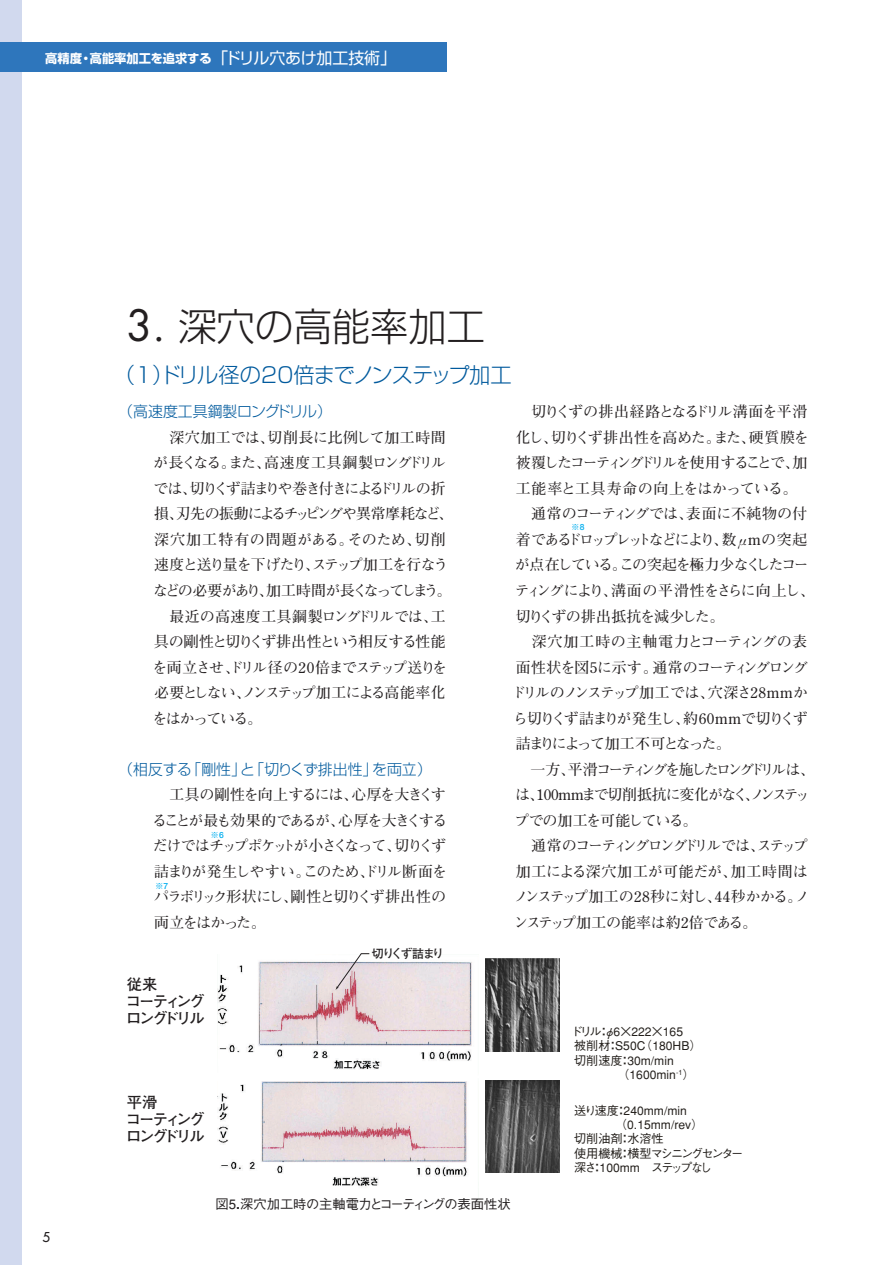
<style>
.page{position:relative;width:896px;height:1265px;background:#fff}
.page>*{position:absolute;margin:0;border:0;box-sizing:border-box;transform-origin:0 0}
.t1{font:300 38.25px "Shin Go";color:#231f20}
.t2{font:300 21.3px "Shin Go";letter-spacing:-.035em;color:#015a9d}
.t3{font:700 15.3px/17.2px "Futo Go B101";letter-spacing:-.16em;color:#231f20}
.t4{font:700 14.85px/25.5px "Futo Min A101";letter-spacing:-.075em;color:#231f20;text-align:justify}
.t5{font:700 14.85px "Futo Min A101";letter-spacing:-.14em;color:#231f20}
.t6{font:700 14.85px "Futo Min A101";letter-spacing:-.095em;color:#231f20}
.t7{font:700 14.85px "Futo Min A101";letter-spacing:-.015em;color:#231f20}
.t8{font:300 14.85px "Shin Go";color:#015a9d}
.t9{font:700 14.85px "Futo Min A101";letter-spacing:-.135em;color:#231f20}
.t10{font:700 14.85px "Futo Min A101";letter-spacing:-.13em;color:#231f20}
.t11{font:700 14.85px "Futo Min A101";letter-spacing:-.18em;color:#231f20}
.t12{font:700 14.85px "Futo Min A101";letter-spacing:-.15em;color:#231f20}
.t13{font:700 14.85px "Futo Min A101";letter-spacing:.065em;color:#231f20}
.t14{font:700 14.85px "Futo Min A101";color:#231f20}
.t15{font:700 14.85px "Futo Min A101";letter-spacing:-.02em;color:#231f20}
.t16{font:700 14.85px "Futo Min A101";letter-spacing:.02em;color:#231f20}
.t17{font:700 14.85px "Futo Min A101";letter-spacing:.04em;color:#231f20}
.t18{font:700 14.85px "Futo Min A101";letter-spacing:-.01em;color:#231f20}
.t19{font:700 14.85px "Futo Min A101";letter-spacing:.035em;color:#231f20}
.t20{font:700 14.85px "Futo Min A101";letter-spacing:-.12em;color:#231f20}
.t21{font:700 14.85px "Futo Min A101";letter-spacing:-.1em;color:#231f20}
.t22{font:13.35px "Gothic BBB Medium 83 pv RKSJ H";letter-spacing:-.02em;color:#231f20}
.t23{font:13.35px "Futura";color:#231f20}
.t24{font:12.15px/14.4px "Gothic BBB Medium 83 pv RKSJ H";color:#221e1a}
.t25{font:700 12.15px "Shin Go";color:#fff}
.t26{font:12.15px "Gothic BBB Medium 83 pv RKSJ H";letter-spacing:-.16em;color:#221e1a}
.t27{font:12.15px "Gothic BBB Medium 83 pv RKSJ H";letter-spacing:-.125em;color:#221e1a}
.t28{font:700 12px "Futo Go B101";letter-spacing:-.18em;color:#231f20}
.t29{font:700 8.55px "Futo Go B101";color:#00aeef}
.s1{font-weight:400;font-size:15.9px}
.s2{font-family:"Futura";font-weight:400;font-size:42.15px}
</style>
<div class="page">
<div style="left:0;top:0;width:21px;height:1264px;background:#d1d9ee"></div>
<div style="left:0;top:43px;width:446px;height:29px;background:#2e76bc"></div>
<img style="left:218px;top:961px;width:254px;height:226px">
<img style="left:486px;top:958px;width:73px;height:93px">
<img style="left:486px;top:1080px;width:74px;height:92px">
<svg style="left:335px;top:953px;width:35px;height:37px"></svg>
<p class="t25" style="left:45px;top:50px;width:353px">高精度・高能率加工を追求する<span class="s1">「ドリル穴あけ加工技術」</span></p>
<h1 class="t1" style="left:126px;top:302px;width:360px"><span class="s2">3.</span> 深穴の高能率加工</h1>
<h2 class="t2" style="left:114px;top:361px;width:399px">（1）ドリル径の20倍までノンステップ加工</h2>
<p class="t8" style="left:118px;top:402px;width:215px">（高速度工具鋼製ロングドリル）</p>
<p class="t17" style="left:169px;top:428px;width:278px">深穴加工では、切削長に比例して加工時間</p>
<p class="t4" style="left:153px;top:450px;width:294px">が長くなる。また、高速度工具鋼製ロングドリル</p>
<p class="t9" style="left:154px;top:479px;width:293px">では、切りくず詰まりや巻き付きによるドリルの折</p>
<p class="t4" style="left:154px;top:501px;width:300px">損、刃先の振動によるチッピングや異常摩耗など、</p>
<p class="t13" style="left:154px;top:530px;width:293px">深穴加工特有の問題がある。そのため、切削</p>
<p class="t4" style="left:154px;top:552px;width:295px">速度と送り量を下げたり、ステップ加工を行なう</p>
<p class="t10" style="left:153px;top:581px;width:300px">などの必要があり、加工時間が長くなってしまう。</p>
<p class="t14" style="left:169px;top:606px;width:278px">最近の高速度工具鋼製ロングドリルでは、工</p>
<p class="t4" style="left:154px;top:629px;width:293px">具の剛性と切りくず排出性という相反する性能</p>
<p class="t6" style="left:152px;top:657px;width:296px">を両立させ、ドリル径の20倍までステップ送りを</p>
<p class="t6" style="left:154px;top:683px;width:293px">必要としない、ノンステップ加工による高能率化</p>
<p class="t21" style="left:152px;top:708px;width:111px">をはかっている。</p>
<p class="t8" style="left:118px;top:759px;width:315px">（相反する「剛性」と「切りくず排出性」を両立）</p>
<p class="t4" style="left:152px;top:782px;width:297px;text-indent:17px">工具の剛性を向上するには、心厚を大きくすることが最も効果的であるが、心厚を大きくするだけではチップポケットが小さくなって、切りくず詰まりが発生しやすい。このため、ドリル断面をパラボリック形状にし、剛性と切りくず排出性の両立をはかった。</p>
<p class="t29" style="left:210px;top:829px;width:15px">※6</p>
<p class="t29" style="left:155px;top:880px;width:15px">※7</p>
<p class="t3" style="left:126px;top:975px;width:81px">従来<br>コーティングロングドリル</p>
<p class="t3" style="left:126px;top:1093px;width:81px">平滑<br>コーティングロングドリル</p>
<p class="t28" style="left:372px;top:946px;width:74px">切りくず詰まり</p>
<p class="t4" style="left:531px;top:399px;width:277px">切りくずの排出経路となるドリル溝面を平滑</p>
<p class="t4" style="left:515px;top:425px;width:294px">化し、切りくず排出性を高めた。また、硬質膜を</p>
<p class="t5" style="left:515px;top:453px;width:293px">被覆したコーティングドリルを使用することで、加</p>
<p class="t18" style="left:515px;top:479px;width:283px">工能率と工具寿命の向上をはかっている。</p>
<p class="t15" style="left:531px;top:504px;width:278px">通常のコーティングでは、表面に不純物の付</p>
<p class="t5" style="left:515px;top:530px;width:293px">着であるドロップレットなどにより、数μmの突起</p>
<p class="t4" style="left:515px;top:552px;width:295px">が点在している。この突起を極力少なくしたコー</p>
<p class="t4" style="left:514px;top:578px;width:301px">ティングにより、溝面の平滑性をさらに向上し、</p>
<p class="t4" style="left:515px;top:603px;width:210px">切りくずの排出抵抗を減少した。</p>
<p class="t19" style="left:531px;top:632px;width:277px">深穴加工時の主軸電力とコーティングの表</p>
<p class="t4" style="left:515px;top:654px;width:294px">面性状を図5に示す。通常のコーティングロング</p>
<p class="t4" style="left:512px;top:680px;width:297px">ドリルのノンステップ加工では、穴深さ28mmか</p>
<p class="t4" style="left:513px;top:705px;width:296px">ら切りくず詰まりが発生し、約60mmで切りくず</p>
<p class="t20" style="left:515px;top:734px;width:217px">詰まりによって加工不可となった。</p>
<p class="t11" style="left:530px;top:759px;width:285px">一方、平滑コーティングを施したロングドリルは、</p>
<p class="t4" style="left:515px;top:782px;width:296px">は、100mmまで切削抵抗に変化がなく、ノンステッ</p>
<p class="t4" style="left:514px;top:808px;width:184px">プでの加工を可能している。</p>
<p class="t12" style="left:531px;top:836px;width:278px">通常のコーティングロングドリルでは、ステップ</p>
<p class="t16" style="left:515px;top:861px;width:293px">加工による深穴加工が可能だが、加工時間は</p>
<p class="t7" style="left:513px;top:887px;width:298px">ノンステップ加工の28秒に対し、44秒かかる。ノ</p>
<p class="t7" style="left:514px;top:912px;width:245px">ンステップ加工の能率は約2倍である。</p>
<p class="t29" style="left:571px;top:522px;width:15px">※8</p>
<p class="t24" style="left:570px;top:1024px;width:132px">ドリル：φ6×222×165<br>被削材：S50C（180HB）切削速度：30m/min</p>
<p class="t24" style="left:617px;top:1067px;width:79px">（1600min<sup>-1</sup>）</p>
<p class="t24" style="left:574px;top:1103px;width:114px">送り速度：240mm/min</p>
<p class="t24" style="left:615px;top:1117px;width:90px">（0.15mm/rev）</p>
<p class="t24" style="left:574px;top:1132px;width:91px">切削油剤：水溶性</p>
<p class="t26" style="left:574px;top:1146px;width:171px">使用機械：横型マシニングセンター</p>
<p class="t27" style="left:574px;top:1160px;width:139px">深さ：100mm ステップなし</p>
<p class="t23" style="left:43px;top:1228px;width:9px">5</p>
<p class="t22" style="left:215px;top:1196px;width:297px">図5．深穴加工時の主軸電力とコーティングの表面性状</p>
</div>
